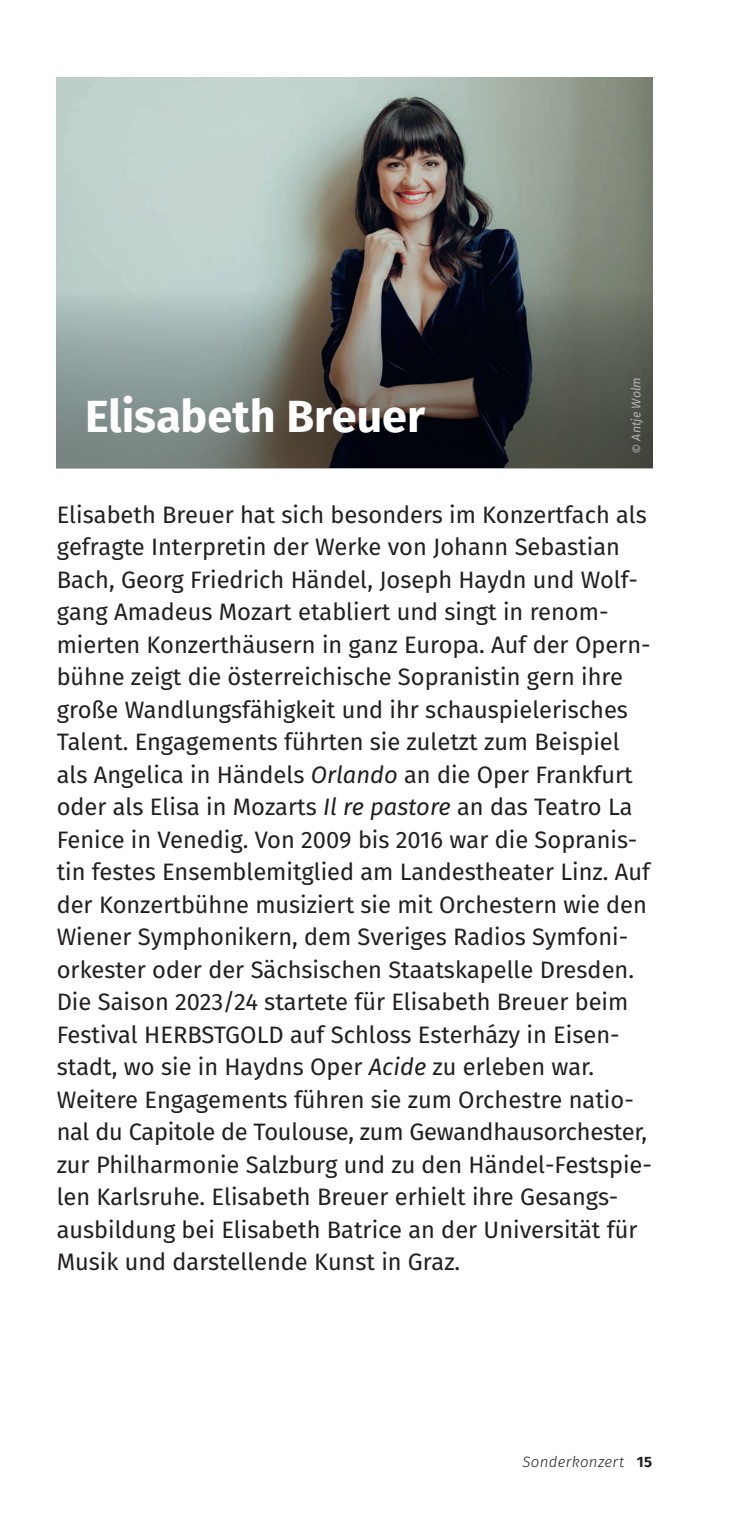
<style>
.page{position:relative;width:730px;height:1531px;background:#fff}
.page>*{position:absolute;margin:0;border:0;box-sizing:border-box;transform-origin:0 0}
.Künstler-Bio___Headline{font:700 45px "Fira Sans";color:#fff}
.Fließtext{font:23.75px/32.5px "Fira Sans";color:#231f20}
.t1{font:italic 300 15px "Fira Sans";letter-spacing:.025em;color:#231f20}
.Fotocredit{font:italic 12.5px "Fira Sans";color:#b0b1b5}
.s1{font-style:italic}
.s2{font-weight:700;font-style:normal}
</style>
<div class="page">
<img style="left:57px;top:77px;width:595px;height:214px">
<svg style="left:57px;top:291px;width:595px;height:177px;background:#5c625e"></svg>
<p class="Künstler-Bio___Headline" style="left:85px;top:378px;width:341px">Elisabeth Breuer</p>
<p class="Fotocredit" style="left:627px;top:454px;width:78px;rotate:-90deg">© Antje Wolm</p>
<p class="Fließtext" style="left:57px;top:497px;width:595px">Elisabeth Breuer hat sich besonders im Konzertfach als gefragte Interpretin der Werke von Johann Sebastian Bach, Georg Friedrich Händel, Joseph Haydn und Wolf&shy;gang Amadeus Mozart etabliert und singt in renom&shy;mierten Konzerthäusern in ganz Europa. Auf der Opern&shy;bühne zeigt die österreichische Sopranistin gern ihre große Wandlungsfähigkeit und ihr schauspielerisches Talent. Engagements führten sie zuletzt zum Beispiel als Angelica in Händels <span class="s1">Orlando</span> an die Oper Frankfurt oder als Elisa in Mozarts <span class="s1">Il re pastore</span> an das Teatro La Fenice in Venedig. Von 2009 bis 2016 war die Sopranis&shy;tin festes Ensemblemitglied am Landestheater Linz. Auf der Konzertbühne musiziert sie mit Orchestern wie den Wiener Symphonikern, dem Sveriges Radios Symfoni-</p>
<p class="Fließtext" style="left:57px;top:952px;width:597px">orkester oder der Sächsischen Staatskapelle Dresden.<br>Die Saison 2023/24 startete für Elisabeth Breuer beim Festival HERBSTGOLD auf Schloss Esterházy in Eisen&shy;stadt, wo sie in Haydns Oper <span class="s1">Acide</span> zu erleben war.<br>Weitere Engagements führen sie zum Orchestre natio&shy;nal du Capitole de Toulouse, zum Gewandhausorchester, zur Philharmonie Salzburg und zu den Händel-Festspie&shy;len Karlsruhe. Elisabeth Breuer erhielt ihre Gesangs&shy;ausbildung bei Elisabeth Batrice an der Universität für Musik und darstellende Kunst in Graz.</p>
<p class="t1" style="left:522px;top:1451px;width:131px">Sonderkonzert <span class="s2">15</span></p>
</div>
